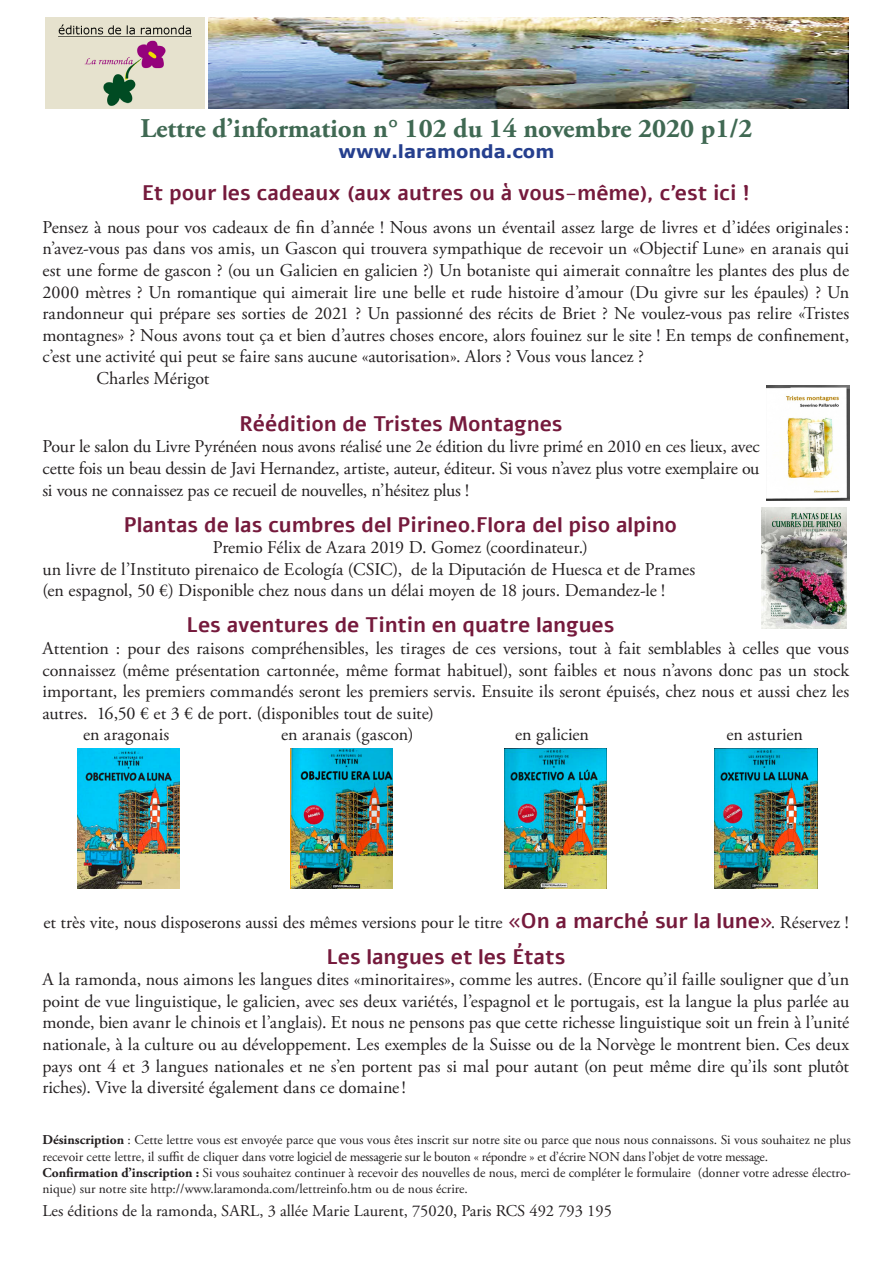
<style>
.page{position:relative;width:893px;height:1263px;background:#fff}
.page>*{position:absolute;margin:0;border:0;box-sizing:border-box;transform-origin:0 0}
.t1{font:700 27px "Adobe Garamond Pro";color:#406953}
.t2{font:700 21px "Alef";letter-spacing:-.01em;color:#751a3c}
.t3{font:18px/21.6px "Adobe Garamond Pro";letter-spacing:-.005em;color:#231f20;text-align:justify}
.t4{font:700 18px "Verdana";color:#253f8e}
.t5{font:16.5px "Adobe Garamond Pro";color:#231f20}
.t6{font:13.5px/16.2px "Adobe Garamond Pro";color:#231f20}
.s1{font-family:"Alef";font-weight:700;font-size:21px;color:#751a3c}
.s2{font-weight:700}
</style>
<div class="page">
<img style="left:209px;top:17px;width:639px;height:92px">
<img style="left:46px;top:17px;width:158px;height:92px">
<img style="left:766px;top:386px;width:83px;height:115px">
<img style="left:761px;top:507px;width:85px;height:121px">
<img style="left:78px;top:748px;width:102px;height:141px">
<img style="left:290px;top:748px;width:102px;height:141px">
<img style="left:504px;top:748px;width:102px;height:141px">
<img style="left:715px;top:748px;width:102px;height:141px">
<h1 class="t1" style="left:140px;top:112px;width:614px">Lettre d’information n° 102 du 14 novembre 2020 p1/2</h1>
<p class="t4" style="left:339px;top:139px;width:217px">www.laramonda.com</p>
<p class="t2" style="left:142px;top:179px;width:609px">Et pour les cadeaux (aux autres ou à vous-même), c’est ici !</p>
<p class="t3" style="left:43px;top:217px;width:808px">Pensez à nous pour vos cadeaux de fin d’année ! Nous avons un éventail assez large de livres et d’idées originales:</p>
<p class="t3" style="left:43px;top:238px;width:808px">n’avez-vous pas dans vos amis, un Gascon qui trouvera sympathique de recevoir un «Objectif Lune» en aranais qui</p>
<p class="t3" style="left:43px;top:260px;width:808px">est une forme de gascon ? (ou un Galicien en galicien ?) Un botaniste qui aimerait connaître les plantes des plus de</p>
<p class="t3" style="left:43px;top:282px;width:808px">2000 mètres ? Un romantique qui aimerait lire une belle et rude histoire d’amour (Du givre sur les épaules) ? Un</p>
<p class="t3" style="left:43px;top:303px;width:808px">randonneur qui prépare ses sorties de 2021 ? Un passionné des récits de Briet ? Ne voulez-vous pas relire «Tristes</p>
<p class="t3" style="left:43px;top:325px;width:808px">montagnes» ? Nous avons tout ça et bien d’autres choses encore, alors fouinez sur le site ! En temps de confinement,</p>
<p class="t3" style="left:43px;top:346px;width:603px">c’est une activité qui peut se faire sans aucune «autorisation». Alors ? Vous vous lancez ?</p>
<p class="t3" style="left:97px;top:368px;width:114px">Charles Mérigot</p>
<p class="t2" style="left:240px;top:410px;width:325px">Réédition de Tristes Montagnes</p>
<p class="t3" style="left:43px;top:436px;width:718px">Pour le salon du Livre Pyrénéen nous avons réalisé une 2e édition du livre primé en 2010 en ces lieux, avec cette fois un beau dessin de Javi Hernandez, artiste, auteur, éditeur. Si vous n’avez plus votre exemplaire ou si vous ne connaissez pas ce recueil de nouvelles, n’hésitez plus !</p>
<p class="t2" style="left:124px;top:510px;width:555px">Plantas de las cumbres del Pirineo.Flora del piso alpino</p>
<p class="t3" style="left:43px;top:537px;width:654px;text-align:left;text-indent:170px">Premio Félix de Azara 2019 D. Gomez (coordinateur.)<br>un livre de l’Instituto pirenaico de Ecología (CSIC), de la Diputación de Huesca et de Prames (en espagnol, 50 €) Disponible chez nous dans un délai moyen de 18 jours. Demandez-le !</p>
<p class="t2" style="left:187px;top:611px;width:429px">Les aventures de Tintin en quatre langues</p>
<p class="t3" style="left:43px;top:638px;width:808px">Attention : pour des raisons compréhensibles, les tirages de ces versions, tout à fait semblables à celles que vous</p>
<p class="t3" style="left:43px;top:660px;width:808px">connaissez (même présentation cartonnée, même format habituel), sont faibles et nous n’avons donc pas un stock</p>
<p class="t3" style="left:43px;top:681px;width:808px">important, les premiers commandés seront les premiers servis. Ensuite ils seront épuisés, chez nous et aussi chez les</p>
<p class="t3" style="left:43px;top:703px;width:393px">autres. 16,50 € et 3 € de port. (disponibles tout de suite)</p>
<p class="t3" style="left:83px;top:724px;width:88px">en aragonais</p>
<p class="t3" style="left:281px;top:724px;width:134px">en aranais (gascon)</p>
<p class="t3" style="left:515px;top:724px;width:75px">en galicien</p>
<p class="t3" style="left:727px;top:724px;width:78px">en asturien</p>
<p class="t3" style="left:43px;top:912px;width:807px">et très vite, nous disposerons aussi des mêmes versions pour le titre <span class="s1">«On a marché sur la lune»</span>. Réservez !</p>
<p class="t2" style="left:326px;top:942px;width:241px">Les langues et les États</p>
<p class="t3" style="left:43px;top:969px;width:808px">A la ramonda, nous aimons les langues dites «minoritaires», comme les autres. (Encore qu’il faille souligner que d’un point de vue linguistique, le galicien, avec ses deux variétés, l’espagnol et le portugais, est la langue la plus parlée au monde, bien avanr le chinois et l’anglais). Et nous ne pensons pas que cette richesse linguistique soit un frein à l’unité nationale, à la culture ou au développement. Les exemples de la Suisse ou de la Norvège le montrent bien. Ces deux pays ont 4 et 3 langues nationales et ne s’en portent pas si mal pour autant (on peut même dire qu’ils sont plutôt riches). Vive la diversité également dans ce domaine!</p>
<p class="t6" style="left:43px;top:1132px;width:810px"><span class="s2">Désinscription</span> : Cette lettre vous est envoyée parce que vous vous êtes inscrit sur notre site ou parce que nous nous connaissons. Si vous souhaitez ne plus recevoir cette lettre, il suffit de cliquer dans votre logiciel de messagerie sur le bouton « répondre » et d’écrire NON dans l’objet de votre message.<br><span class="s2">Confirmation d’inscription :</span> Si vous souhaitez continuer à recevoir des nouvelles de nous, merci de compléter le formulaire (donner votre adresse électro&shy;nique) sur notre site http://www.laramonda.com/lettreinfo.htm ou de nous écrire.</p>
<p class="t5" style="left:43px;top:1201px;width:571px">Les éditions de la ramonda, SARL, 3 allée Marie Laurent, 75020, Paris RCS 492 793 195</p>
</div>
